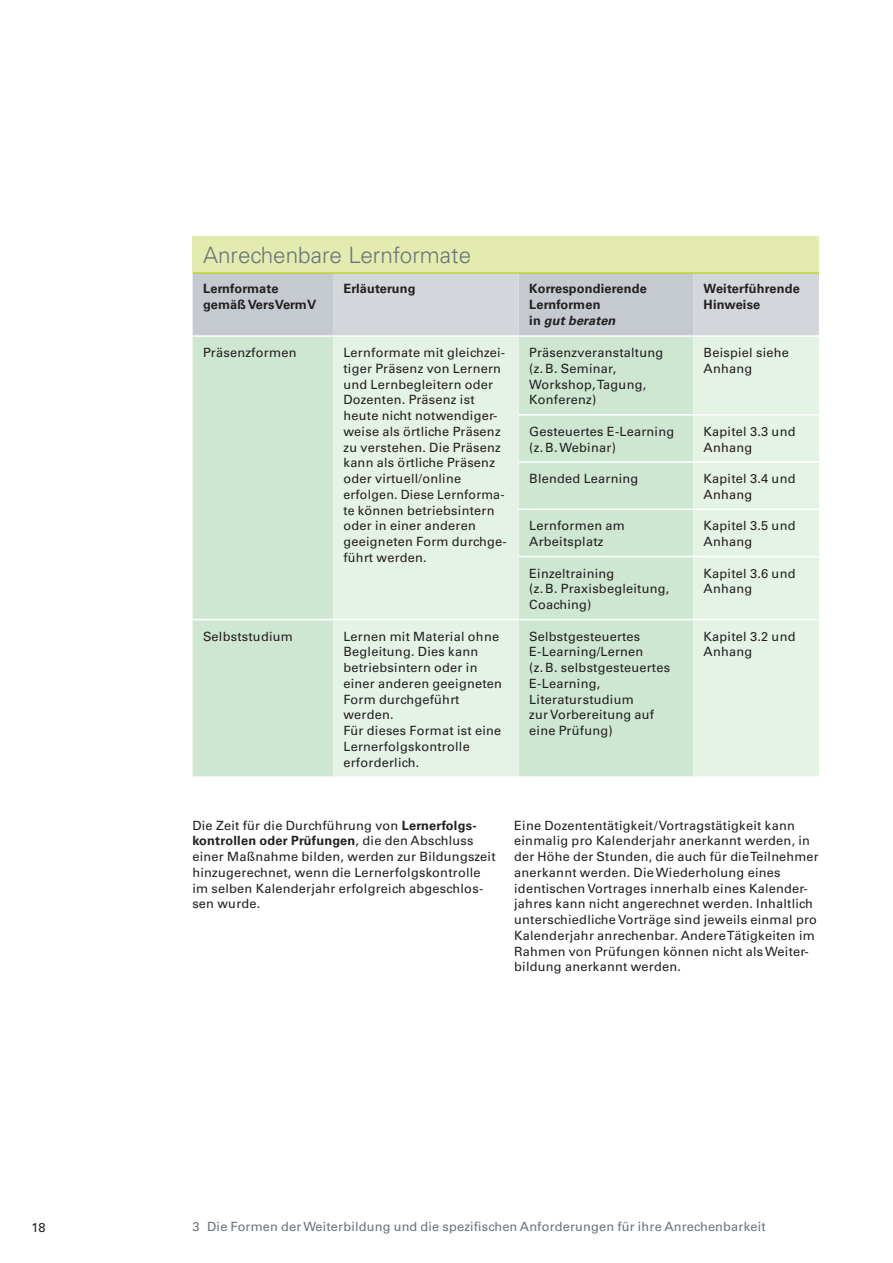
<style>
.page{position:relative;width:893px;height:1263px;background:#fff}
.page>*{position:absolute;margin:0;border:0;box-sizing:border-box;transform-origin:0 0}
.Tabelle_Kopf{font:300 22.5px "Univers LT Std";color:#6a747b}
.Mengentext_2-spaltig{font:12.75px/15.8px "Univers LT Std";letter-spacing:.02em;color:#231f20}
.Tabelle_Subhead_Bold{font:700 12.75px/15.8px "Univers LT Std";letter-spacing:.015em;color:#231f20}
.Fußzeile_-_Kolumne_L{font:12.75px "Univers LT Std";letter-spacing:.015em;color:#6a747b}
.s1{font-style:italic}
.s2{font-weight:700}
</style>
<div class="page">
<div style="left:193px;top:236px;width:626px;height:37px;background:#e3ecae"></div>
<svg style="left:193px;top:274px;width:626px;height:61px;background:#cbd0d4"></svg>
<div style="left:193px;top:337px;width:140px;height:439px;background:#cee7d3"></div>
<svg style="left:333px;top:337px;width:486px;height:439px;background:#dceedf"></svg>
<hr style="left:519px;top:414px;width:174px;height:2px;background:#fff">
<hr style="left:693px;top:414px;width:126px;height:2px;background:#fff">
<hr style="left:519px;top:461px;width:174px;height:2px;background:#fff">
<hr style="left:693px;top:461px;width:126px;height:2px;background:#fff">
<hr style="left:519px;top:509px;width:174px;height:1px;background:#fff">
<hr style="left:693px;top:509px;width:126px;height:1px;background:#fff">
<hr style="left:519px;top:556px;width:174px;height:1px;background:#fff">
<hr style="left:693px;top:556px;width:126px;height:1px;background:#fff">
<hr style="left:193px;top:619px;width:140px;height:1px;background:#fff">
<hr style="left:333px;top:619px;width:186px;height:1px;background:#fff">
<hr style="left:519px;top:619px;width:174px;height:1px;background:#fff">
<hr style="left:693px;top:619px;width:126px;height:1px;background:#fff">
<hr style="left:193px;top:272px;width:140px;height:2px;background:#bed630">
<hr style="left:333px;top:272px;width:186px;height:2px;background:#bed630">
<hr style="left:519px;top:272px;width:174px;height:2px;background:#bed630">
<hr style="left:693px;top:272px;width:126px;height:2px;background:#bed630">
<p class="Tabelle_Kopf" style="left:203px;top:241px;width:270px">Anrechenbare Lernformate</p>
<p class="Tabelle_Subhead_Bold" style="left:203px;top:281px;width:115px">Lernformate gemäß VersVermV</p>
<p class="Tabelle_Subhead_Bold" style="left:343px;top:281px;width:74px">Erläuterung</p>
<p class="Tabelle_Subhead_Bold" style="left:529px;top:281px;width:119px">Korrespondierende<br>Lernformen<br>in <span class="s1">gut beraten</span></p>
<p class="Tabelle_Subhead_Bold" style="left:704px;top:281px;width:98px">Weiterführende<br>Hinweise</p>
<p class="Mengentext_2-spaltig" style="left:203px;top:345px;width:95px">Präsenzformen</p>
<p class="Mengentext_2-spaltig" style="left:343px;top:345px;width:165px">Lernformate mit gleichzei&shy;tiger Präsenz von Lernern und Lernbegleitern oder<br>Dozenten. Präsenz ist heute nicht notwendiger&shy;weise als örtliche Präsenz zu verstehen. Die Präsenz kann als örtliche Präsenz oder virtuell/online erfolgen. Diese Lernforma&shy;te können betriebsintern oder in einer anderen geeigneten Form durchge&shy;führt werden.</p>
<p class="Mengentext_2-spaltig" style="left:529px;top:345px;width:135px">Präsenzveranstaltung (z.B. Seminar,<br>Workshop, Tagung,<br>Konferenz)</p>
<p class="Mengentext_2-spaltig" style="left:704px;top:345px;width:87px">Beispiel siehe<br>Anhang</p>
<p class="Mengentext_2-spaltig" style="left:529px;top:423px;width:146px">Gesteuertes E-Learning (z.B. Webinar)</p>
<p class="Mengentext_2-spaltig" style="left:704px;top:423px;width:93px">Kapitel 3.3 und<br>Anhang</p>
<p class="Mengentext_2-spaltig" style="left:529px;top:471px;width:111px">Blended Learning</p>
<p class="Mengentext_2-spaltig" style="left:704px;top:471px;width:93px">Kapitel 3.4 und<br>Anhang</p>
<p class="Mengentext_2-spaltig" style="left:529px;top:518px;width:97px">Lernformen am<br>Arbeitsplatz</p>
<p class="Mengentext_2-spaltig" style="left:704px;top:518px;width:93px">Kapitel 3.5 und<br>Anhang</p>
<p class="Mengentext_2-spaltig" style="left:529px;top:565px;width:87px">Einzeltraining</p>
<p class="Mengentext_2-spaltig" style="left:529px;top:581px;width:142px">(z.B. Praxisbegleitung,<br>Coaching)</p>
<p class="Mengentext_2-spaltig" style="left:704px;top:565px;width:93px">Kapitel 3.6 und<br>Anhang</p>
<p class="Mengentext_2-spaltig" style="left:203px;top:628px;width:91px">Selbststudium</p>
<p class="Mengentext_2-spaltig" style="left:343px;top:628px;width:160px">Lernen mit Material ohne<br>Begleitung. Dies kann betriebsintern oder in einer anderen geeigneten<br>Form durchgeführt werden.</p>
<p class="Mengentext_2-spaltig" style="left:343px;top:723px;width:159px">Für dieses Format ist eine<br>Lernerfolgskontrolle erforderlich.</p>
<p class="Mengentext_2-spaltig" style="left:529px;top:628px;width:142px">Selbstgesteuertes<br>E-Learning/Lernen (z.B. selbstgesteuertes<br>E-Learning,<br>Literaturstudium<br>zur Vorbereitung auf eine Prüfung)</p>
<p class="Mengentext_2-spaltig" style="left:704px;top:628px;width:93px">Kapitel 3.2 und<br>Anhang</p>
<p class="Mengentext_2-spaltig" style="left:192px;top:817px;width:305px">Die Zeit für die Durchführung von <span class="s2">Lernerfolgs&shy;kontrollen oder Prüfungen</span>, die den Abschluss einer Maßnahme bilden, werden zur Bildungszeit hinzugerechnet, wenn die Lernerfolgskontrolle im selben Kalenderjahr erfolgreich abgeschlos&shy;sen wurde.</p>
<p class="Mengentext_2-spaltig" style="left:514px;top:817px;width:306px">Eine Dozententätigkeit/Vortragstätigkeit kann einmalig pro Kalenderjahr anerkannt werden, in der Höhe der Stunden, die auch für die Teilnehmer anerkannt werden. Die Wiederholung eines identischen Vortrages innerhalb eines Kalender&shy;jahres kann nicht angerechnet werden. Inhaltlich unterschiedliche Vorträge sind jeweils einmal pro Kalenderjahr anrechenbar. Andere Tätigkeiten im Rahmen von Prüfungen können nicht als Weiter&shy;bildung anerkannt werden.</p>
<p class="Mengentext_2-spaltig" style="left:31px;top:1219px;width:15px">18</p>
<p class="Fußzeile_-_Kolumne_L" style="left:193px;top:1219px;width:575px">3 Die Formen der Weiterbildung und die spezifischen Anforderungen für ihre Anrechenbarkeit</p>
</div>
